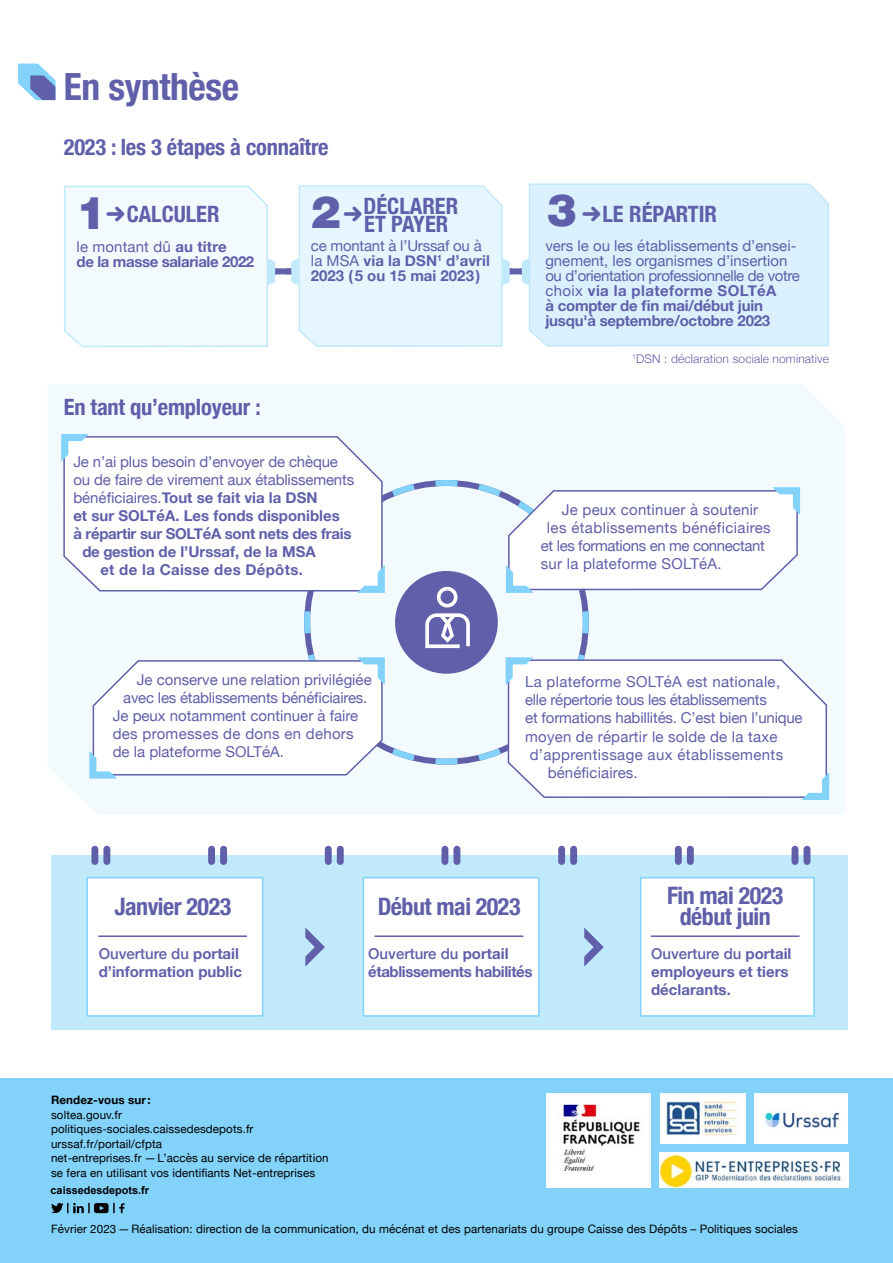
<style>
.page{position:relative;width:893px;height:1263px;background:#fff}
.page>*{position:absolute;margin:0;border:0;box-sizing:border-box;transform-origin:0 0}
.t1{font:900 45px "Helvetica Neue";color:#5f5faa}
.TITRE{font:700 condensed 37.5px "Helvetica Neue";letter-spacing:-.01em;color:#5f5faa}
.t2{font:700 condensed 24px/21px "Helvetica Neue";letter-spacing:-.02em;color:#5f5faa;text-align:center}
.SOUS_TITRE{font:700 condensed 22.5px "Helvetica Neue";letter-spacing:-.01em;color:#5f5faa}
.t3{font:italic 22.5px "SF Pro";color:#5f5faa}
.Texte{font:15px "Helvetica Neue";color:#5f5faa}
.TEXTE_Léger_INFOGRAP{font:15px/15px "Helvetica Neue";color:#5f5faa}
.TEXTE_Léger_INFOGRAP-2{font:700 15px/18px "Helvetica Neue";color:#5f5faa}
.Texte-2{font:700 15px "Helvetica Neue";color:#5f5faa}
.TEXTE_Léger_INFOGRAP-3{font:700 15px/15px "Helvetica Neue";letter-spacing:-.025em;color:#5f5faa}
.Texte-3{font:15px "Helvetica Neue";letter-spacing:.025em;color:#5f5faa}
.Texte-4{font:15px "Helvetica Neue";letter-spacing:.02em;color:#5f5faa}
.Texte-5{font:15px "Helvetica Neue";letter-spacing:-.02em;color:#5f5faa}
.Texte-6{font:700 15px "Helvetica Neue";letter-spacing:-.02em;color:#5f5faa}
.Texte-7{font:15px "Helvetica Neue";letter-spacing:-.025em;color:#5f5faa}
.Texte-8{font:700 15px "Helvetica Neue";letter-spacing:.02em;color:#5f5faa}
.t4{font:500 15px "Helvetica Neue";color:#5f5faa}
.t5{font:300 12px "Helvetica Neue";letter-spacing:.01em;color:#5f5faa}
.t6{font:11.55px/14.4px "Helvetica Neue";letter-spacing:.01em;color:#000}
.t7{font:700 11.55px "Helvetica Neue";letter-spacing:.01em;color:#000}
.t8{font:700 10.95px "Arial";color:#000}
.s1{font-family:"SF Pro";font-weight:400;font-style:italic;font-stretch:normal}
.s2{font-weight:400}
.s3{font-weight:700}
.s4{font-weight:500}
</style>
<div class="page">
<div style="left:0;top:1078px;width:893px;height:185px;background:#82d2fa"></div>
<svg style="left:51px;top:1203px;width:73px;height:10px"></svg>
<div style="left:547px;top:1093px;width:104px;height:94px;background:#fff"></div>
<img style="left:563px;top:1104px;width:77px;height:67px">
<div style="left:660px;top:1093px;width:86px;height:51px;background:#fff"></div>
<img style="left:667px;top:1101px;width:71px;height:35px">
<div style="left:754px;top:1093px;width:94px;height:51px;background:#fff"></div>
<img style="left:764px;top:1110px;width:76px;height:18px">
<img style="left:659px;top:1152px;width:189px;height:35px">
<div style="left:51px;top:855px;width:797px;height:175px;background:#c1e9fc"></div>
<svg style="left:305px;top:927px;width:20px;height:40px"></svg>
<svg style="left:584px;top:927px;width:20px;height:40px"></svg>
<div style="left:86px;top:877px;width:177px;height:140px;background:#fff;border:2px solid #82d2fa"></div>
<hr style="left:98px;top:935px;width:149px;height:2px;background:#5f5faa">
<div style="left:363px;top:877px;width:177px;height:140px;background:#fff;border:2px solid #82d2fa"></div>
<hr style="left:374px;top:935px;width:149px;height:2px;background:#5f5faa">
<div style="left:640px;top:877px;width:175px;height:140px;background:#fff;border:2px solid #82d2fa"></div>
<hr style="left:651px;top:935px;width:148px;height:2px;background:#5f5faa">
<div style="left:91px;top:846px;width:7px;height:19px;background:#5f5faa;border-radius:3px"></div>
<div style="left:103px;top:846px;width:7px;height:19px;background:#5f5faa;border-radius:3px"></div>
<div style="left:208px;top:846px;width:7px;height:19px;background:#5f5faa;border-radius:3px"></div>
<div style="left:220px;top:846px;width:7px;height:19px;background:#5f5faa;border-radius:3px"></div>
<div style="left:325px;top:846px;width:7px;height:19px;background:#5f5faa;border-radius:3px"></div>
<div style="left:337px;top:846px;width:7px;height:19px;background:#5f5faa;border-radius:3px"></div>
<div style="left:558px;top:846px;width:7px;height:19px;background:#5f5faa;border-radius:3px"></div>
<div style="left:570px;top:846px;width:7px;height:19px;background:#5f5faa;border-radius:3px"></div>
<div style="left:792px;top:846px;width:6px;height:19px;background:#5f5faa;border-radius:3px"></div>
<div style="left:803px;top:846px;width:7px;height:19px;background:#5f5faa;border-radius:3px"></div>
<div style="left:441px;top:846px;width:7px;height:19px;background:#5f5faa;border-radius:3px"></div>
<div style="left:453px;top:846px;width:7px;height:19px;background:#5f5faa;border-radius:3px"></div>
<div style="left:675px;top:846px;width:7px;height:19px;background:#5f5faa;border-radius:3px"></div>
<div style="left:687px;top:846px;width:7px;height:19px;background:#5f5faa;border-radius:3px"></div>
<div style="left:528px;top:183px;width:302px;height:164px;background:#daf1fd"></div>
<svg style="left:64px;top:185px;width:466px;height:163px"></svg>
<svg style="left:18px;top:64px;width:37px;height:36px"></svg>
<div style="left:48px;top:384px;width:797px;height:430px;background:#f3fafe"></div>
<svg style="left:301px;top:477px;width:291px;height:136px"></svg>
<svg style="left:62px;top:435px;width:321px;height:157px"></svg>
<svg style="left:302px;top:480px;width:119px;height:127px"></svg>
<svg style="left:61px;top:434px;width:28px;height:28px"></svg>
<svg style="left:437px;top:478px;width:363px;height:129px"></svg>
<svg style="left:89px;top:613px;width:740px;height:187px"></svg>
<p class="TITRE" style="left:64px;top:55px;width:177px">En synthèse</p>
<p class="SOUS_TITRE" style="left:64px;top:128px;width:266px">2023 : les 3 étapes à connaître</p>
<p class="SOUS_TITRE" style="left:364px;top:187px;width:96px">DÉCLARER</p>
<p class="t1" style="left:76px;top:186px;width:32px">1</p>
<p class="t1" style="left:547px;top:183px;width:32px">3</p>
<p class="t1" style="left:311px;top:185px;width:32px">2</p>
<p class="SOUS_TITRE" style="left:580px;top:195px;width:138px"><span class="s1">→</span>LE RÉPARTIR</p>
<p class="SOUS_TITRE" style="left:105px;top:195px;width:117px"><span class="s1">→</span>CALCULER</p>
<p class="t3" style="left:342px;top:201px;width:24px">→</p>
<p class="SOUS_TITRE" style="left:364px;top:205px;width:86px">ET PAYER</p>
<p class="TEXTE_Léger_INFOGRAP-3" style="left:77px;top:239px;width:179px"><span class="s2">le montant dû</span> au titre<br>de la masse salariale 2022</p>
<p class="TEXTE_Léger_INFOGRAP-2" style="left:311px;top:239px;width:181px;line-height:15px"><span class="s2">ce montant à l’Urssaf ou à la MSA</span> via la DSN<sup>1</sup> d’avril<br>2023 (5 ou 15 mai 2023)</p>
<p class="TEXTE_Léger_INFOGRAP" style="left:545px;top:239px;width:256px">vers le ou les établissements d’ensei&shy;gnement, les organismes d’insertion ou d’orientation professionnelle de votre choix <span class="s3">via la plateforme SOLTéA<br>à compter de fin mai/début juin jusqu'à septembre/octobre 2023</span></p>
<p class="SOUS_TITRE" style="left:64px;top:388px;width:198px">En tant qu’employeur :</p>
<p class="Texte" style="left:73px;top:451px;width:266px">Je n’ai plus besoin d’envoyer de chèque</p>
<p class="Texte" style="left:73px;top:469px;width:282px">ou de faire de virement aux établissements</p>
<p class="Texte-2" style="left:73px;top:486px;width:246px"><span class="s2">bénéficiaires.</span>Tout se fait via la DSN</p>
<p class="Texte-2" style="left:73px;top:504px;width:268px">et sur SOLTéA. Les fonds disponibles</p>
<p class="Texte-6" style="left:73px;top:522px;width:280px">à répartir sur SOLTéA sont nets des frais</p>
<p class="Texte-2" style="left:82px;top:540px;width:235px">de gestion de l’Urssaf, de la MSA</p>
<p class="Texte-8" style="left:100px;top:558px;width:204px">et de la Caisse des Dépôts.</p>
<p class="Texte" style="left:137px;top:669px;width:237px">Je conserve une relation privilégiée</p>
<p class="Texte" style="left:123px;top:687px;width:246px">avec les établissements bénéficiaires.</p>
<p class="Texte" style="left:113px;top:705px;width:247px">Je peux notamment continuer à faire</p>
<p class="Texte-4" style="left:113px;top:723px;width:243px">des promesses de dons en dehors</p>
<p class="Texte" style="left:113px;top:741px;width:173px">de la plateforme SOLTéA.</p>
<p class="t5" style="left:632px;top:349px;width:198px"><sup>1</sup>DSN : déclaration sociale nominative</p>
<p class="Texte" style="left:562px;top:499px;width:198px">Je peux continuer à soutenir</p>
<p class="Texte-3" style="left:547px;top:517px;width:225px">les établissements bénéficiaires</p>
<p class="Texte-7" style="left:541px;top:535px;width:226px">et les formations en me connectant</p>
<p class="Texte" style="left:541px;top:553px;width:182px">sur la plateforme SOLTéA.</p>
<p class="Texte-4" style="left:525px;top:671px;width:256px">La plateforme SOLTéA est nationale,</p>
<p class="Texte-5" style="left:525px;top:689px;width:243px">elle répertorie tous les établissements</p>
<p class="Texte" style="left:525px;top:707px;width:279px">et formations habillités. C’est bien l’unique</p>
<p class="Texte" style="left:525px;top:725px;width:254px">moyen de répartir le solde de la taxe</p>
<p class="Texte-3" style="left:530px;top:743px;width:255px">d’apprentissage aux établissements</p>
<p class="Texte" style="left:548px;top:761px;width:92px">bénéficiaires.</p>
<p class="t2" style="left:115px;top:894px;width:118px">Janvier 2023</p>
<p class="TEXTE_Léger_INFOGRAP-2" style="left:99px;top:945px;width:145px"><span class="s4">Ouverture du</span> portail d’information public</p>
<p class="t2" style="left:378px;top:894px;width:144px">Début mai 2023</p>
<p class="t4" style="left:368px;top:942px;width:142px">Ouverture du <span class="s3">portail</span></p>
<p class="TEXTE_Léger_INFOGRAP-3" style="left:368px;top:965px;width:166px">établissements habilités</p>
<p class="t7" style="left:51px;top:1091px;width:101px">Rendez-vous sur:</p>
<p class="t6" style="left:51px;top:1108px;width:279px">soltea.gouv.fr<br>politiques-sociales.caissedesdepots.fr urssaf.fr/portail/cfpta<br>net-entreprises.fr —L’accès au service de répartition se fera en utilisant vos identifiants Net-entreprises</p>
<p class="t8" style="left:51px;top:1183px;width:100px">caissedesdepots.fr</p>
<p class="t2" style="left:667px;top:883px;width:118px">Fin mai 2023 début juin</p>
<p class="TEXTE_Léger_INFOGRAP-2" style="left:651px;top:945px;width:142px"><span class="s4">Ouverture du</span> portail employeurs et tiers déclarants.</p>
<p class="t6" style="left:51px;top:1222px;width:748px">Février 2023—Réalisation: direction de la communication, du mécénat et des partenariats du groupe Caisse des Dépôts – Politiques sociales</p>
</div>
